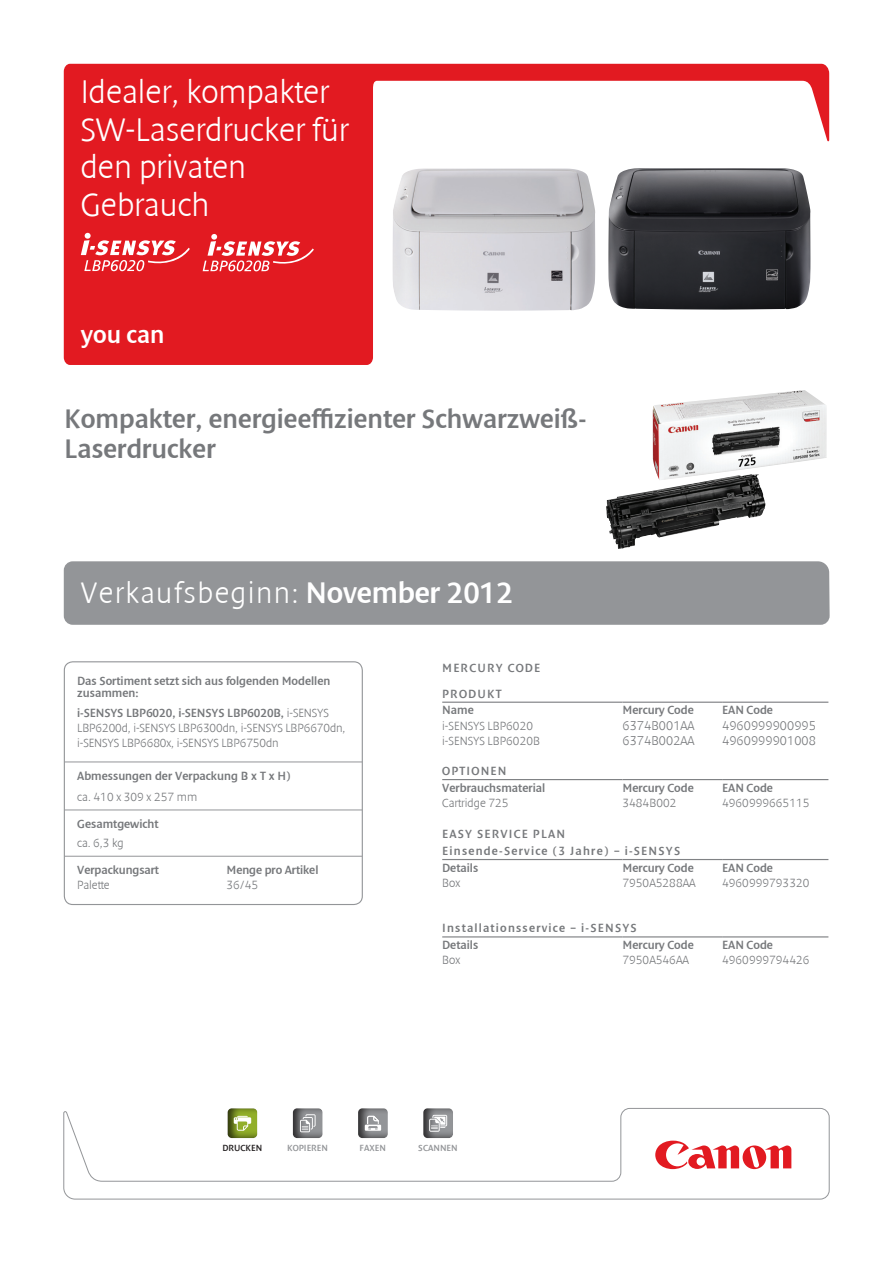
<style>
.page{position:relative;width:893px;height:1263px;background:#fff}
.page>*{position:absolute;margin:0;border:0;box-sizing:border-box;transform-origin:0 0}
.t1{font:300 33px/37.5px "Denda New";color:#fff}
.heading{font:300 30px "Denda New";letter-spacing:.05em;color:#fff}
.t2{font:27px/30px "Denda New";color:#76787b}
.t3{font:24.9px "Denda New";color:#fff}
.Mercury_Code_Value{font:300 12.9px "Denda New";color:#76787b}
.Range_Body{font:300 12px/15px "Denda New";letter-spacing:-.01em;color:#76787b}
.Mercury_Code_Title{font:12px "Denda New";color:#76787b}
.Mercury_Code_Value-2{font:300 12px "Denda New";color:#76787b}
.Mercury_Code_Group{font:12px "Denda New";letter-spacing:.1em;color:#76787b}
.Range_Bold{font:12px/12px "Denda New";color:#76787b}
.Range_Body-2{font:12px "Denda New";color:#76787b}
.Supported_OS_Value_R{font:12px "Denda New";letter-spacing:-.005em;color:#76787b}
.Model_Supported_OS_V{font:300 12px "Denda New";color:#76787b}
.Sub_Heading{font:12px "Denda New";color:#76787b}
.Supported_OS_Value_R-2{font:300 12px "Denda New";letter-spacing:-.005em;color:#76787b}
.Mercury_Codes{font:12px "Denda New";letter-spacing:.1em;color:#76787b}
.Icon_Title{font:9px "Denda New";color:#939598}
.Icon_Title-2{font:9px "Denda New";color:#231f20}
.s1{font-weight:400}
</style>
<div class="page">
<img style="left:653px;top:390px;width:173px;height:84px">
<img style="left:606px;top:474px;width:160px;height:75px">
<svg style="left:63px;top:1108px;width:767px;height:91px"></svg>
<div style="left:64px;top:561px;width:766px;height:64px;background:#939598"></div>
<svg style="left:655px;top:1140px;width:136px;height:29px"></svg>
<div style="left:64px;top:661px;width:299px;height:244px;border:1px solid #939598;border-radius:9px"></div>
<hr style="left:64px;top:761px;width:298px;height:1px;background:#939598">
<hr style="left:64px;top:809px;width:298px;height:1px;background:#939598">
<hr style="left:64px;top:856px;width:298px;height:1px;background:#939598">
<hr style="left:442px;top:779px;width:180px;height:1px;background:#808285">
<hr style="left:622px;top:779px;width:100px;height:1px;background:#808285">
<hr style="left:722px;top:779px;width:106px;height:1px;background:#808285">
<hr style="left:442px;top:936px;width:180px;height:1px;background:#808285">
<hr style="left:622px;top:936px;width:100px;height:1px;background:#808285">
<hr style="left:722px;top:936px;width:106px;height:1px;background:#808285">
<hr style="left:442px;top:859px;width:180px;height:1px;background:#808285">
<hr style="left:622px;top:859px;width:100px;height:1px;background:#808285">
<hr style="left:722px;top:859px;width:106px;height:1px;background:#808285">
<hr style="left:442px;top:702px;width:180px;height:1px;background:#808285">
<hr style="left:622px;top:702px;width:100px;height:1px;background:#808285">
<hr style="left:722px;top:702px;width:106px;height:1px;background:#808285">
<svg style="left:64px;top:64px;width:765px;height:301px;fill:#e21a21"></svg>
<svg style="left:81px;top:233px;width:109px;height:38px"></svg>
<svg style="left:203px;top:234px;width:111px;height:37px"></svg>
<div style="left:279px;top:1105px;width:55px;height:33px;background:#231f20;opacity:.8"></div>
<svg style="left:300px;top:1114px;width:16px;height:18px"></svg>
<div style="left:344px;top:1105px;width:56px;height:33px;background:#231f20;opacity:.8"></div>
<svg style="left:365px;top:1116px;width:16px;height:15px"></svg>
<div style="left:409px;top:1105px;width:57px;height:33px;background:#231f20;opacity:.8"></div>
<svg style="left:429px;top:1115px;width:18px;height:17px"></svg>
<div style="left:213px;top:1105px;width:57px;height:33px;background:#231f20;opacity:.8"></div>
<svg style="left:234px;top:1116px;width:17px;height:15px"></svg>
<img style="left:392px;top:168px;width:203px;height:143px">
<img style="left:608px;top:168px;width:202px;height:142px">
<p class="t1" style="left:81px;top:74px;width:269px">Idealer, kompakter<br>SW-Laserdrucker für den privaten<br>Gebrauch</p>
<p class="t3" style="left:81px;top:321px;width:85px">you can</p>
<p class="t2" style="left:64px;top:404px;width:524px">Kompakter, energieeffizienter Schwarzweiß-<br>Laserdrucker</p>
<p class="heading" style="left:81px;top:577px;width:434px">Verkaufsbeginn: <span class="s1">November 2012</span></p>
<p class="Range_Bold" style="left:77px;top:675px;width:255px">Das Sortiment setzt sich aus folgenden Modellen zusammen:</p>
<p class="Range_Body" style="left:77px;top:705px;width:270px"><span class="s1">i-SENSYS LBP6020, i-SENSYS LBP6020B,</span> i-SENSYS<br>LBP6200d, i-SENSYS LBP6300dn, i-SENSYS LBP6670dn, i-SENSYS LBP6680x, i-SENSYS LBP6750dn</p>
<p class="Range_Body-2" style="left:77px;top:769px;width:215px">Abmessungen der Verpackung B x T x H)</p>
<p class="Model_Supported_OS_V" style="left:77px;top:790px;width:122px">ca. 410 x 309 x 257 mm</p>
<p class="Sub_Heading" style="left:77px;top:817px;width:83px">Gesamtgewicht</p>
<p class="Model_Supported_OS_V" style="left:77px;top:836px;width:48px">ca. 6,3 kg</p>
<p class="Supported_OS_Value_R" style="left:77px;top:863px;width:83px">Verpackungsart</p>
<p class="Supported_OS_Value_R" style="left:226px;top:863px;width:93px">Menge pro Artikel</p>
<p class="Supported_OS_Value_R-2" style="left:77px;top:878px;width:34px">Palette</p>
<p class="Supported_OS_Value_R-2" style="left:226px;top:878px;width:33px">36/45</p>
<p class="Mercury_Codes" style="left:442px;top:662px;width:100px">MERCURY CODE</p>
<p class="Mercury_Code_Group" style="left:442px;top:687px;width:61px">PRODUKT</p>
<p class="Mercury_Code_Title" style="left:442px;top:704px;width:33px">Name</p>
<p class="Mercury_Code_Title" style="left:622px;top:704px;width:73px">Mercury Code</p>
<p class="Mercury_Code_Title" style="left:722px;top:704px;width:52px">EAN Code</p>
<p class="Mercury_Code_Value-2" style="left:442px;top:719px;width:92px">i-SENSYS LBP6020</p>
<p class="Mercury_Code_Value" style="left:622px;top:718px;width:74px">6374B001AA</p>
<p class="Mercury_Code_Value" style="left:722px;top:718px;width:95px">4960999900995</p>
<p class="Range_Body" style="left:442px;top:734px;width:99px">i-SENSYS LBP6020B</p>
<p class="Mercury_Code_Value" style="left:622px;top:734px;width:74px">6374B002AA</p>
<p class="Mercury_Code_Value" style="left:722px;top:734px;width:95px">4960999901008</p>
<p class="Mercury_Code_Group" style="left:442px;top:765px;width:66px">OPTIONEN</p>
<p class="Mercury_Code_Title" style="left:442px;top:781px;width:104px">Verbrauchsmaterial</p>
<p class="Mercury_Code_Title" style="left:622px;top:781px;width:73px">Mercury Code</p>
<p class="Mercury_Code_Title" style="left:722px;top:781px;width:52px">EAN Code</p>
<p class="Mercury_Code_Value-2" style="left:442px;top:796px;width:68px">Cartridge 725</p>
<p class="Mercury_Code_Value-2" style="left:622px;top:796px;width:56px">3484B002</p>
<p class="Mercury_Code_Value-2" style="left:722px;top:796px;width:89px">4960999665115</p>
<p class="Mercury_Code_Group" style="left:442px;top:827px;width:124px">EASY SERVICE PLAN</p>
<p class="Mercury_Code_Group" style="left:442px;top:844px;width:239px">Einsende-Service (3 Jahre) – i-SENSYS</p>
<p class="Mercury_Code_Title" style="left:442px;top:861px;width:38px">Details</p>
<p class="Mercury_Code_Title" style="left:622px;top:861px;width:73px">Mercury Code</p>
<p class="Mercury_Code_Title" style="left:722px;top:861px;width:52px">EAN Code</p>
<p class="Mercury_Code_Value-2" style="left:442px;top:876px;width:20px">Box</p>
<p class="Mercury_Code_Value-2" style="left:622px;top:876px;width:75px">7950A5288AA</p>
<p class="Mercury_Code_Value-2" style="left:722px;top:876px;width:89px">4960999793320</p>
<p class="Mercury_Code_Group" style="left:442px;top:922px;width:196px">Installationsservice – i-SENSYS</p>
<p class="Mercury_Code_Title" style="left:442px;top:938px;width:38px">Details</p>
<p class="Mercury_Code_Title" style="left:622px;top:938px;width:73px">Mercury Code</p>
<p class="Mercury_Code_Title" style="left:722px;top:938px;width:52px">EAN Code</p>
<p class="Mercury_Code_Value-2" style="left:442px;top:954px;width:20px">Box</p>
<p class="Mercury_Code_Value-2" style="left:622px;top:954px;width:68px">7950A546AA</p>
<p class="Mercury_Code_Value-2" style="left:722px;top:954px;width:89px">4960999794426</p>
<p class="Icon_Title-2" style="left:222px;top:1143px;width:41px">DRUCKEN</p>
<p class="Icon_Title" style="left:287px;top:1143px;width:42px">KOPIEREN</p>
<p class="Icon_Title" style="left:360px;top:1143px;width:28px">FAXEN</p>
<p class="Icon_Title" style="left:418px;top:1143px;width:41px">SCANNEN</p>
</div>
